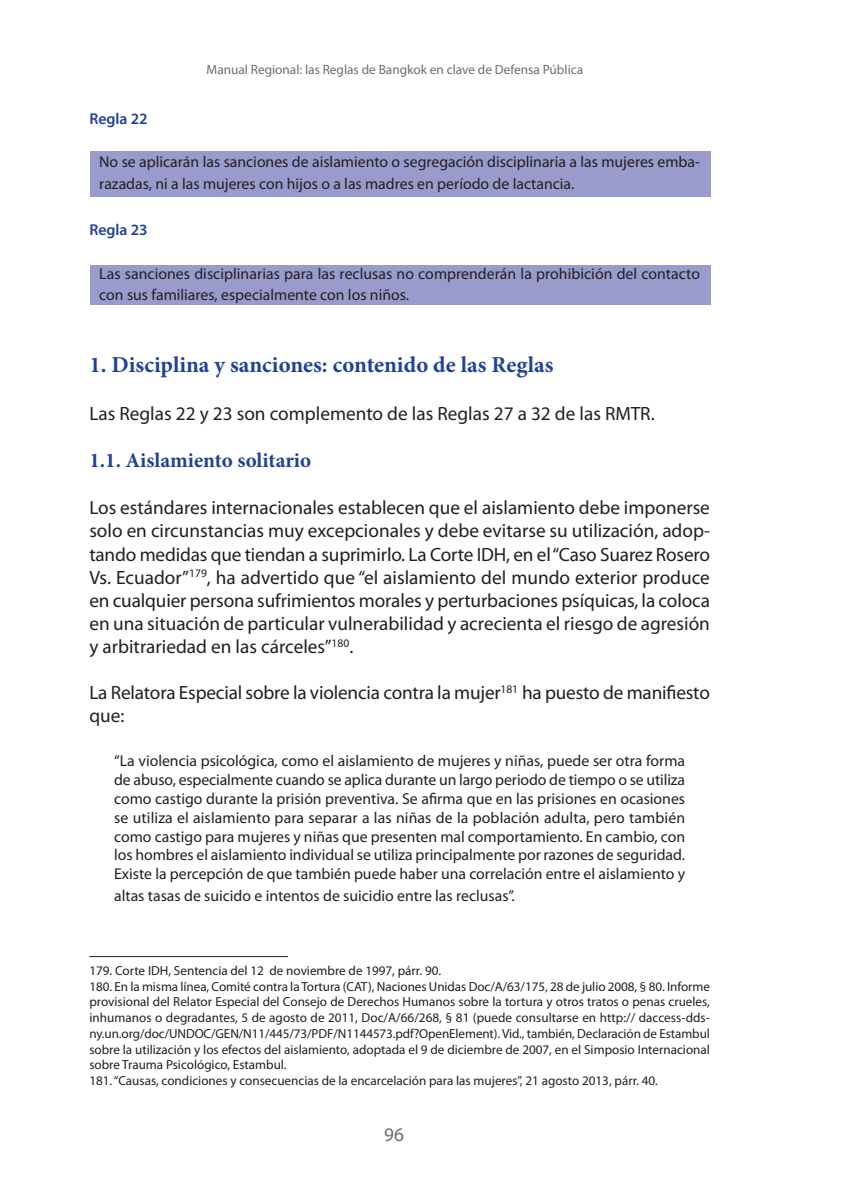
<style>
.page{position:relative;width:844px;height:1191px;background:#fff}
.page>*{position:absolute;margin:0;border:0;box-sizing:border-box;transform-origin:0 0}
.t1{font:700 22.75px "Minion Pro";color:#20419a}
.t2{font:700 21px "Minion Pro";color:#20419a}
.t3{font:19.25px/23.1px "Myriad Pro";color:#231f20;text-align:justify}
.t4{font:19.25px "Myriad Pro";color:#6c6d70}
.t5{font:15.75px/18.9px "Myriad Pro";color:#231f20}
.t6{font:600 15.75px "Myriad Pro";color:#20419a}
.t7{font:13.3px "Myriad Pro";color:#6c6d70}
.t8{font:13.12px/15.8px "Myriad Pro";color:#231f20}
</style>
<div class="page">
<div style="left:90px;top:265px;width:620px;height:40px;background:#9a9bcd"></div>
<div style="left:90px;top:151px;width:620px;height:46px;background:#9a9bcd"></div>
<hr style="left:89px;top:956px;width:199px;height:1px;background:#231f20">
<p class="t7" style="left:206px;top:65px;width:378px">Manual Regional: las Reglas de Bangkok en clave de Defensa Pública</p>
<p class="t6" style="left:89px;top:112px;width:60px">Regla 22</p>
<p class="t5" style="left:99px;top:152px;width:602px;line-height:21.5px">No se aplicarán las sanciones de aislamiento o segregación disciplinaria a las mujeres emba&shy;razadas, ni a las mujeres con hijos o a las madres en período de lactancia.</p>
<p class="t6" style="left:89px;top:224px;width:60px">Regla 23</p>
<p class="t5" style="left:99px;top:264px;width:602px;line-height:21.5px">Las sanciones disciplinarias para las reclusas no comprenderán la prohibición del contacto con sus familiares, especialmente con los niños.</p>
<h1 class="t1" style="left:89px;top:356px;width:465px">1. Disciplina y sanciones: contenido de las Reglas</h1>
<p class="t3" style="left:89px;top:403px;width:566px">Las Reglas 22 y 23 son complemento de las Reglas 27 a 32 de las RMTR.</p>
<h2 class="t2" style="left:89px;top:452px;width:223px">1.1. Aislamiento solitario</h2>
<p class="t3" style="left:89px;top:498px;width:622px">Los estándares internacionales establecen que el aislamiento debe imponerse solo en circunstancias muy excepcionales y debe evitarse su utilización, adop&shy;tando medidas que tiendan a suprimirlo. La Corte IDH, en el“Caso Suarez Rosero Vs. Ecuador”<sup>179</sup>, ha advertido que “el aislamiento del mundo exterior produce en cualquier persona sufrimientos morales y perturbaciones psíquicas, la coloca en una situación de particular vulnerabilidad y acrecienta el riesgo de agresión y arbitrariedad en las cárceles”<sup>180</sup>.</p>
<p class="t3" style="left:89px;top:682px;width:622px">La Relatora Especial sobre la violencia contra la mujer<sup>181</sup> ha puesto de manifiesto que:</p>
<p class="t5" style="left:114px;top:752px;width:572px;text-align:justify">“La violencia psicológica, como el aislamiento de mujeres y niñas, puede ser otra forma de abuso, especialmente cuando se aplica durante un largo periodo de tiempo o se utiliza como castigo durante la prisión preventiva. Se afirma que en las prisiones en ocasiones se utiliza el aislamiento para separar a las niñas de la población adulta, pero también como castigo para mujeres y niñas que presenten mal comportamiento. En cambio, con los hombres el aislamiento individual se utiliza principalmente por razones de seguridad.<br>Existe la percepción de que también puede haber una correlación entre el aislamiento y</p>
<p class="t5" style="left:114px;top:887px;width:402px">altas tasas de suicido e intentos de suicidio entre las reclusas”.</p>
<p class="t8" style="left:89px;top:963px;width:622px">179. Corte IDH, Sentencia del 12 de noviembre de 1997, párr. 90.<br>180. En la misma línea, Comité contra la Tortura (CAT), Naciones Unidas Doc/A/63/175, 28 de julio 2008, § 80. Informe provisional del Relator Especial del Consejo de Derechos Humanos sobre la tortura y otros tratos o penas crueles, inhumanos o degradantes, 5 de agosto de 2011, Doc/A/66/268, § 81 (puede consultarse en http:// daccess-dds&shy;ny.un.org/doc/UNDOC/GEN/N11/445/73/PDF/N1144573.pdf?OpenElement).Vid., también, Declaración de Estambul sobre la utilización y los efectos del aislamiento, adoptada el 9 de diciembre de 2007, en el Simposio Internacional sobre Trauma Psicológico, Estambul.<br>181.“Causas, condiciones y consecuencias de la encarcelación para las mujeres”, 21 agosto 2013, párr. 40.</p>
<p class="t4" style="left:384px;top:1127px;width:21px">96</p>
</div>
